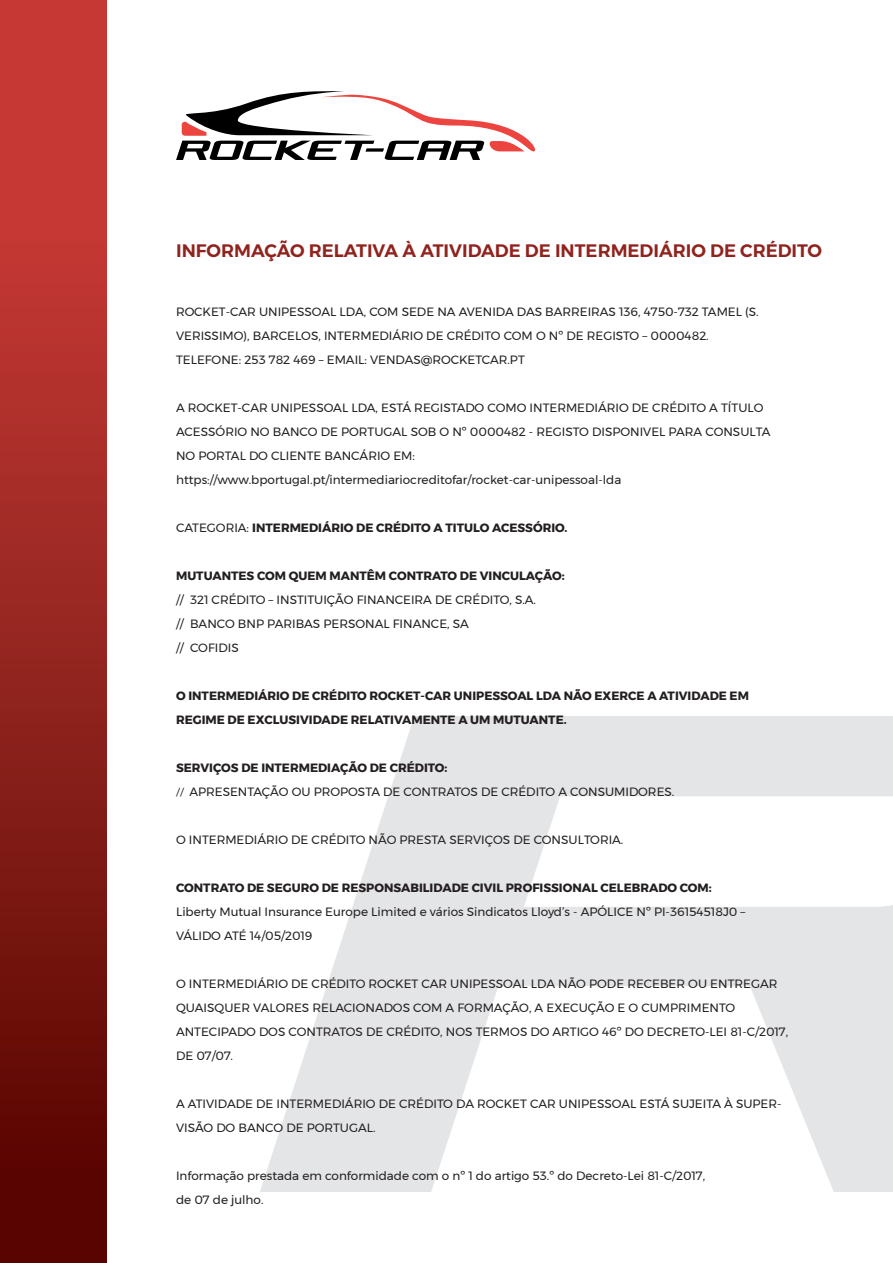
<style>
.page{position:relative;width:893px;height:1263px;background:#fff}
.page>*{position:absolute;margin:0;border:0;box-sizing:border-box;transform-origin:0 0}
.t1{font:600 18px "Montserrat";color:#90231e}
.t2{font:12px/24px "Montserrat";color:#231f20}
.t3{font:700 12px/24px "Montserrat";color:#231f20}
.s1{font-weight:400}
.s2{font-weight:700}
.s3{font-family:"Myriad Pro"}
</style>
<div class="page">
<svg style="left:260px;top:716px;width:633px;height:476px;fill:#e4e5e7"></svg>
<div style="left:0;top:0;width:107px;height:1263px;background:linear-gradient(to bottom,#d6413d,#540500)"></div>
<svg style="left:176px;top:91px;width:360px;height:69px"></svg>
<h1 class="t1" style="left:176px;top:237px;width:647px">INFORMAÇÃO RELATIVA À ATIVIDADE DE INTERMEDIÁRIO DE CRÉDITO</h1>
<p class="t2" style="left:176px;top:300px;width:584px">ROCKET-CAR UNIPESSOAL LDA, COM SEDE NA AVENIDA DAS BARREIRAS 136, 4750-732 TAMEL (S.<br>VERISSIMO), BARCELOS, INTERMEDIÁRIO DE CRÉDITO COM O Nº DE REGISTO – 0000482.<br>TELEFONE: 253 782 469 – EMAIL: VENDAS@ROCKETCAR.PT</p>
<p class="t2" style="left:176px;top:396px;width:596px">A ROCKET-CAR UNIPESSOAL LDA, ESTÁ REGISTADO COMO INTERMEDIÁRIO DE CRÉDITO A TÍTULO ACESSÓRIO NO BANCO DE PORTUGAL SOB O Nº 0000482 - REGISTO DISPONIVEL PARA CONSULTA NO PORTAL DO CLIENTE BANCÁRIO EM: https://www.bportugal.pt/intermediariocreditofar/rocket-car-unipessoal-lda</p>
<p class="t3" style="left:176px;top:516px;width:393px"><span class="s1">CATEGORIA:</span> INTERMEDIÁRIO DE CRÉDITO A TITULO ACESSÓRIO.</p>
<p class="t3" style="left:176px;top:564px;width:390px">MUTUANTES COM QUEM MANTÊM CONTRATO DE VINCULAÇÃO:</p>
<p class="t2" style="left:176px;top:588px;width:361px">// 321 CRÉDITO – INSTITUIÇÃO FINANCEIRA DE CRÉDITO, S.A. // BANCO BNP PARIBAS PERSONAL FINANCE, SA<br>// COFIDIS</p>
<p class="t3" style="left:176px;top:684px;width:574px">O INTERMEDIÁRIO DE CRÉDITO ROCKET-CAR UNIPESSOAL LDA NÃO EXERCE A ATIVIDADE EM<br>REGIME DE EXCLUSIVIDADE RELATIVAMENTE A UM MUTUANTE.</p>
<p class="t2" style="left:176px;top:756px;width:500px"><span class="s2">SERVIÇOS DE INTERMEDIAÇÃO DE CRÉDITO:<br></span><span class="s3">//</span> APRESENTAÇÃO OU PROPOSTA DE CONTRATOS DE CRÉDITO A CONSUMIDORES.</p>
<p class="t2" style="left:176px;top:828px;width:449px">O INTERMEDIÁRIO DE CRÉDITO NÃO PRESTA SERVIÇOS DE CONSULTORIA.</p>
<p class="t3" style="left:176px;top:876px;width:537px">CONTRATO DE SEGURO DE RESPONSABILIDADE CIVIL PROFISSIONAL CELEBRADO COM:</p>
<p class="t2" style="left:176px;top:900px;width:571px">Liberty Mutual Insurance Europe Limited e vários Sindicatos Lloyd’s - APÓLICE Nº PI-36154518J0 –<br>VÁLIDO ATÉ 14/05/2019</p>
<p class="t2" style="left:176px;top:972px;width:614px">O INTERMEDIÁRIO DE CRÉDITO ROCKET CAR UNIPESSOAL LDA NÃO PODE RECEBER OU ENTREGAR QUAISQUER VALORES RELACIONADOS COM A FORMAÇÃO, A EXECUÇÃO E O CUMPRIMENTO ANTECIPADO DOS CONTRATOS DE CRÉDITO, NOS TERMOS DO ARTIGO 46º DO DECRETO-LEI 81-C/2017, DE 07/07.</p>
<p class="t2" style="left:176px;top:1092px;width:607px">A ATIVIDADE DE INTERMEDIÁRIO DE CRÉDITO DA ROCKET CAR UNIPESSOAL ESTÁ SUJEITA À SUPER-<br>VISÃO DO BANCO DE PORTUGAL.</p>
<p class="t2" style="left:176px;top:1164px;width:531px">Informação prestada em conformidade com o nº 1 do artigo 53.º do Decreto-Lei 81-C/2017, de 07 de julho.</p>
</div>
